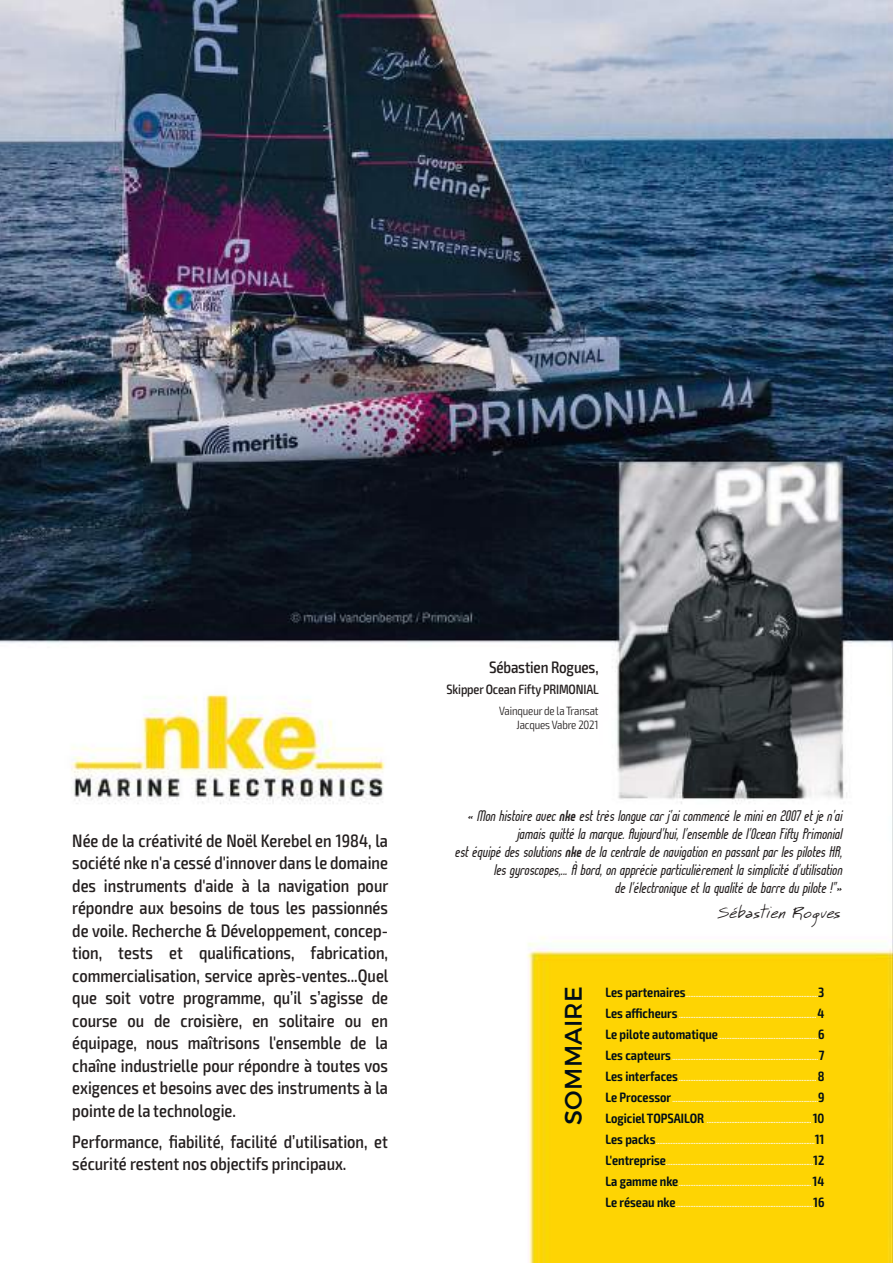
<style>
.page{position:relative;width:893px;height:1263px;background:#fff}
.page>*{position:absolute;margin:0;border:0;box-sizing:border-box;transform-origin:0 0}
.t1{font:24px "Montserrat";letter-spacing:.01em;color:#000d17}
.t2{font:21px "MT Matto Script Normal";letter-spacing:-.01em;color:#241f1f}
.t3{font:500 condensed 18px/22.5px "Exo 2";color:#241f1f;text-align:justify}
.t4{font:500 condensed 16.5px "Exo 2";letter-spacing:-.01em;color:#241f1f}
.t5{font:italic 15px/18px "Lady Ice";letter-spacing:-.01em;color:#241f1f;text-align:right}
.t6{font:500 condensed 13.5px "Exo 2";letter-spacing:-.01em;color:#241f1f}
.t7{font:300 condensed 12px/14.4px "Exo 2";letter-spacing:-.01em;color:#241f1f;text-align:right}
.t8{font:600 condensed 8.1px "Exo 2";color:#fff}
.s1{font-weight:700}
.s2{font-size:13.5px;color:#000d17}
</style>
<div class="page">
<img style="left:0;top:0;width:893px;height:1263px">
<p class="t3" style="left:72px;top:830px;width:318px">Née de la créativité de Noël Kerebel en 1984, la société nke n'a cessé d'innover dans le domaine des instruments d'aide à la navigation pour répondre aux besoins de tous les passionnés de voile. Recherche &amp; Développement, concep&shy;tion, tests et qualifications, fabrication, commercialisation, service après-ventes...Quel que soit votre programme, qu’il s’agisse de course ou de croisière, en solitaire ou en équipage, nous maîtrisons l'ensemble de la chaîne industrielle pour répondre à toutes vos exigences et besoins avec des instruments à la pointe de la technologie.</p>
<h3 class="t3" style="left:72px;top:1131px;width:317px">Performance, fiabilité, facilité d’utilisation, et sécurité restent nos objectifs principaux.</h3>
<h3 class="t4" style="left:489px;top:657px;width:111px">Sébastien Rogues,</h3>
<h3 class="t6" style="left:446px;top:681px;width:154px">Skipper Ocean Fifty PRIMONIAL</h3>
<h3 class="t7" style="left:499px;top:704px;width:101px">Vainqueur de la Transat<br>Jacques Vabre 2021</h3>
<p class="t5" style="left:455px;top:806px;width:389px">« Mon histoire avec <span class="s1">nke</span> est très longue car j'ai commencé le mini en 2007 et je n'ai jamais quitté la marque. Aujourd'hui, l'ensemble de l'Ocean Fifty Primonial<br>est équipé des solutions <span class="s1">nke</span> de la centrale de navigation en passant par les pilotes HR, les gyroscopes,... À bord, on apprécie particulièrement la simplicité d'utilisation<br>de l'électronique et la qualité de barre du pilote !"»</p>
<h2 class="t2" style="left:719px;top:898px;width:125px">Sébastien Rogues</h2>
<h1 class="t1" style="left:559px;top:1125px;width:140px;rotate:-90deg">SOMMAIRE</h1>
<p class="t8" style="left:605px;top:990px;width:220px"><span class="s2">Les partenaires</span>.................................................................................<span class="s2">3</span></p>
<p class="t8" style="left:605px;top:1011px;width:220px"><span class="s2">Les afficheurs</span> ....................................................................................<span class="s2">4</span></p>
<p class="t8" style="left:605px;top:1032px;width:220px"><span class="s2">Le pilote automatique</span>.............................................................<span class="s2">6</span></p>
<p class="t8" style="left:605px;top:1053px;width:220px"><span class="s2">Les capteurs</span> .........................................................................................<span class="s2">7</span></p>
<p class="t8" style="left:605px;top:1074px;width:220px"><span class="s2">Les interfaces</span>....................................................................................<span class="s2">8</span></p>
<p class="t8" style="left:605px;top:1095px;width:220px"><span class="s2">Le Processor</span>.........................................................................................<span class="s2">9</span></p>
<p class="t8" style="left:605px;top:1116px;width:220px"><span class="s2">Logiciel TOPSAILOR</span> ................................................................<span class="s2">10</span></p>
<p class="t8" style="left:605px;top:1137px;width:220px"><span class="s2">Les packs</span>.................................................................................................<span class="s2">11</span></p>
<p class="t8" style="left:605px;top:1158px;width:220px"><span class="s2">L'entreprise</span>..........................................................................................<span class="s2">12</span></p>
<p class="t8" style="left:605px;top:1179px;width:220px"><span class="s2">La gamme nke</span>.................................................................................<span class="s2">14</span></p>
<p class="t8" style="left:605px;top:1200px;width:220px"><span class="s2">Le réseau nke</span>....................................................................................<span class="s2">16</span></p>
</div>
